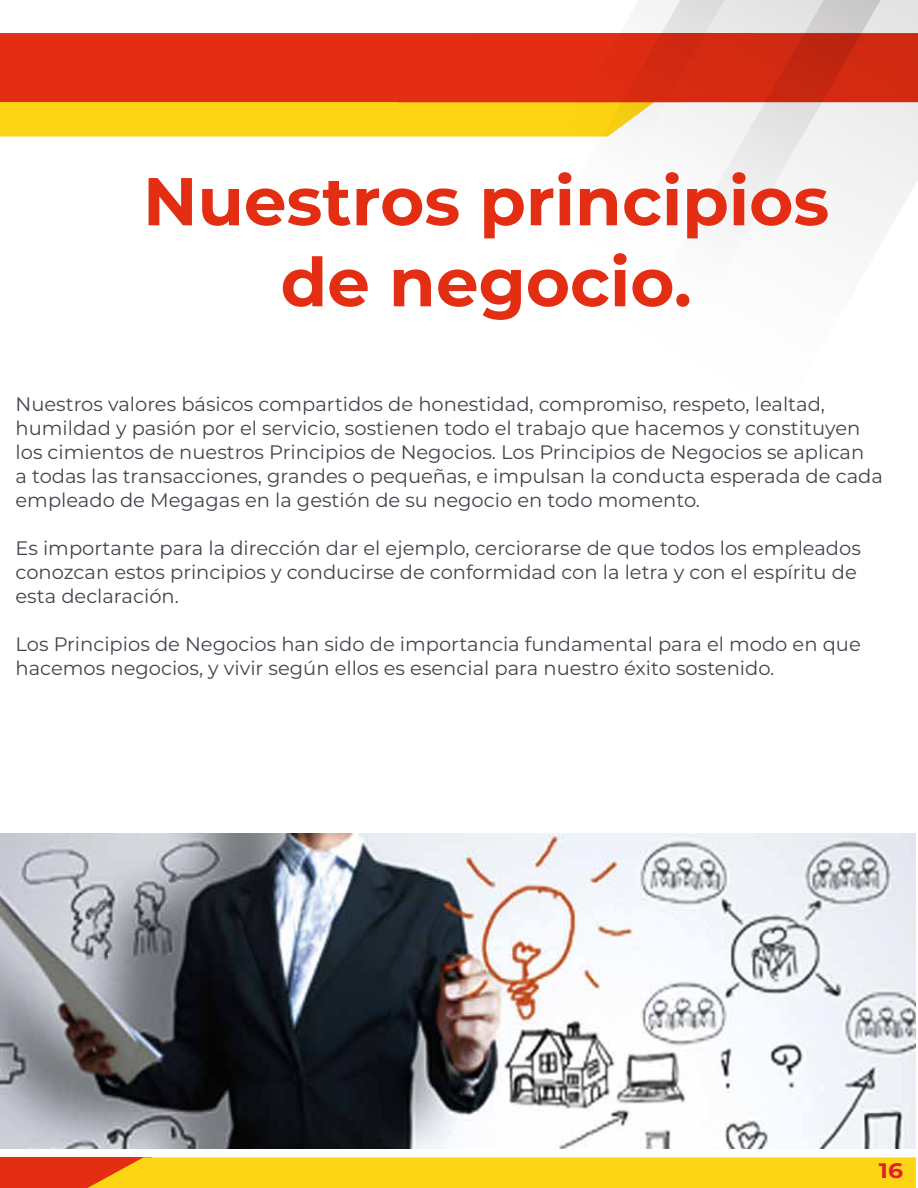
<style>
.page{position:relative;width:918px;height:1188px;background:#fff}
.page>*{position:absolute;margin:0;border:0;box-sizing:border-box;transform-origin:0 0}
.t1{font:700 67.5px/81px "Montserrat";color:#e42e13;text-align:center}
.t2{font:700 21px "Montserrat";color:#e41d2a;scale:1.12 1}
.t3{font:19.5px/24px "Montserrat";color:#40464d}
</style>
<div class="page">
<div style="left:0;top:102px;width:515px;height:35px;background:#fed514"></div>
<div style="left:0;top:33px;width:515px;height:69px;background:#e42e13"></div>
<svg style="left:515px;top:33px;width:66px;height:104px;background:#ec6514"></svg>
<svg style="left:581px;top:0;width:337px;height:236px"></svg>
<div style="left:0;top:1157px;width:152px;height:31px;background:#e42e13"></div>
<div style="left:88px;top:1157px;width:828px;height:31px;background:#fed514"></div>
<img style="left:0;top:833px;width:916px;height:315px">
<h1 class="t1" style="left:143px;top:157px;width:688px">Nuestros principios de negocio.</h1>
<p class="t3" style="left:16px;top:391px;width:869px">Nuestros valores básicos compartidos de honestidad, compromiso, respeto, lealtad, humildad y pasión por el servicio, sostienen todo el trabajo que hacemos y constituyen los cimientos de nuestros Principios de Negocios. Los Principios de Negocios se aplican<br>a todas las transacciones, grandes o pequeñas, e impulsan la conducta esperada de cada empleado de Megagas en la gestión de su negocio en todo momento.</p>
<p class="t3" style="left:16px;top:535px;width:847px">Es importante para la dirección dar el ejemplo, cerciorarse de que todos los empleados conozcan estos principios y conducirse de conformidad con la letra y con el espíritu de esta declaración.</p>
<p class="t3" style="left:16px;top:631px;width:847px">Los Principios de Negocios han sido de importancia fundamental para el modo en que hacemos negocios, y vivir según ellos es esencial para nuestro éxito sostenido.</p>
<p class="t2" style="left:879px;top:1155px;width:23px">16</p>
</div>
